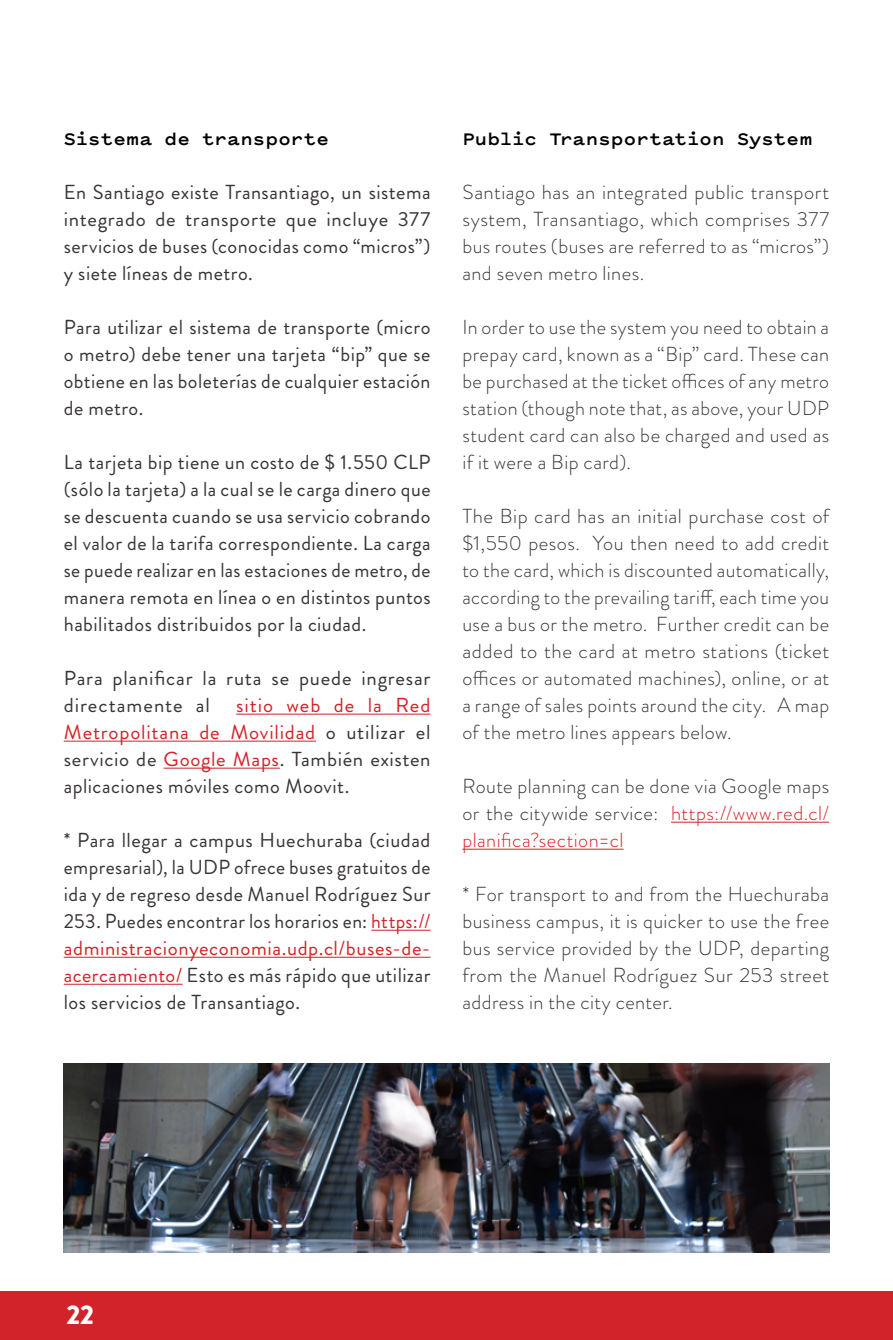
<style>
.page{position:relative;width:893px;height:1340px;background:#fff}
.page>*{position:absolute;margin:0;border:0;box-sizing:border-box;transform-origin:0 0}
.t1{font:900 27px "Brandon Grotesque";color:#fff}
.t2{font:20.25px/27px "Brandon Grotesque";letter-spacing:.025em;color:#383337;text-align:justify}
.t3{font:300 20.25px/27px "Brandon Grotesque";letter-spacing:.02em;color:#383337;text-align:justify}
.t4{font:700 20.25px "Pitch Sans";letter-spacing:.005em;color:#000}
.s1{color:#d2232a}
</style>
<div class="page">
<div style="left:0;top:1291px;width:893px;height:48px;background:#d2232a"></div>
<hr style="left:236px;top:713px;width:195px;height:1px;background:#d2232a">
<hr style="left:64px;top:740px;width:252px;height:1px;background:#d2232a">
<hr style="left:164px;top:767px;width:116px;height:1px;background:#d2232a">
<hr style="left:371px;top:929px;width:60px;height:1px;background:#d2232a">
<hr style="left:64px;top:956px;width:367px;height:1px;background:#d2232a">
<hr style="left:64px;top:983px;width:119px;height:1px;background:#d2232a">
<hr style="left:671px;top:821px;width:158px;height:1px;background:#d2232a">
<hr style="left:462px;top:848px;width:161px;height:1px;background:#d2232a">
<img style="left:64px;top:1063px;width:765px;height:189px">
<p class="t4" style="left:64px;top:125px;width:267px">Sistema de transporte</p>
<p class="t4" style="left:462px;top:125px;width:351px">Public Transportation System</p>
<p class="t2" style="left:64px;top:179px;width:368px">En Santiago existe Transantiago, un sistema integrado de transporte que incluye 377 servicios de buses (conocidas como “micros”) y siete líneas de metro.</p>
<p class="t2" style="left:64px;top:314px;width:368px">Para utilizar el sistema de transporte (micro o metro) debe tener una tarjeta “bip” que se obtiene en las boleterías de cualquier estación de metro.</p>
<p class="t2" style="left:64px;top:449px;width:368px">La tarjeta bip tiene un costo de $ 1.550 CLP (sólo la tarjeta) a la cual se le carga dinero que se descuenta cuando se usa servicio cobrando el valor de la tarifa correspondiente. La carga se puede realizar en las estaciones de metro, de manera remota en línea o en distintos puntos habilitados distribuidos por la ciudad.</p>
<p class="t2" style="left:64px;top:665px;width:368px">Para planificar la ruta se puede ingresar directamente al</p>
<p class="t3" style="left:462px;top:178px;width:368px">Santiago has an integrated public transport system, Transantiago, which comprises 377 bus routes (buses are referred to as “micros”) and seven metro lines.</p>
<p class="t3" style="left:462px;top:313px;width:368px">In order to use the system you need to obtain a prepay card, known as a “Bip” card. These can be purchased at the ticket offices of any metro station (though note that, as above, your UDP student card can also be charged and used as if it were a Bip card).</p>
<p class="t3" style="left:462px;top:502px;width:368px">The Bip card has an initial purchase cost of $1,550 pesos. You then need to add credit to the card, which is discounted automatically, according to the prevailing tariff, each time you use a bus or the metro. Further credit can be added to the card at metro stations (ticket offices or automated machines), online, or at a range of sales points around the city. A map of the metro lines appears below.</p>
<p class="t3" style="left:462px;top:772px;width:368px">Route planning can be done via Google maps or the citywide service: <span class="s1">https://www.red.cl/ planifica?section=cl</span></p>
<p class="t3" style="left:462px;top:880px;width:368px">* For transport to and from the Huechuraba business campus, it is quicker to use the free bus service provided by the UDP, departing from the Manuel Rodríguez Sur 253 street address in the city center.</p>
<p class="t2" style="left:64px;top:692px;width:368px;text-indent:172px"><span class="s1">sitio web de la Red Metropolitana de Movilidad</span> o utilizar el servicio de <span class="s1">Google Maps</span>. También existen aplicaciones móviles como Moovit.</p>
<p class="t2" style="left:64px;top:827px;width:368px">* Para llegar a campus Huechuraba (ciudad empresarial), la UDP ofrece buses gratuitos de ida y de regreso desde Manuel Rodríguez Sur 253. Puedes encontrar los horarios en: <span class="s1">https:// administracionyeconomia.udp.cl/buses-de&shy;acercamiento/</span> Esto es más rápido que utilizar los servicios de Transantiago.</p>
<h1 class="t1" style="left:66px;top:1295px;width:29px">22</h1>
</div>
